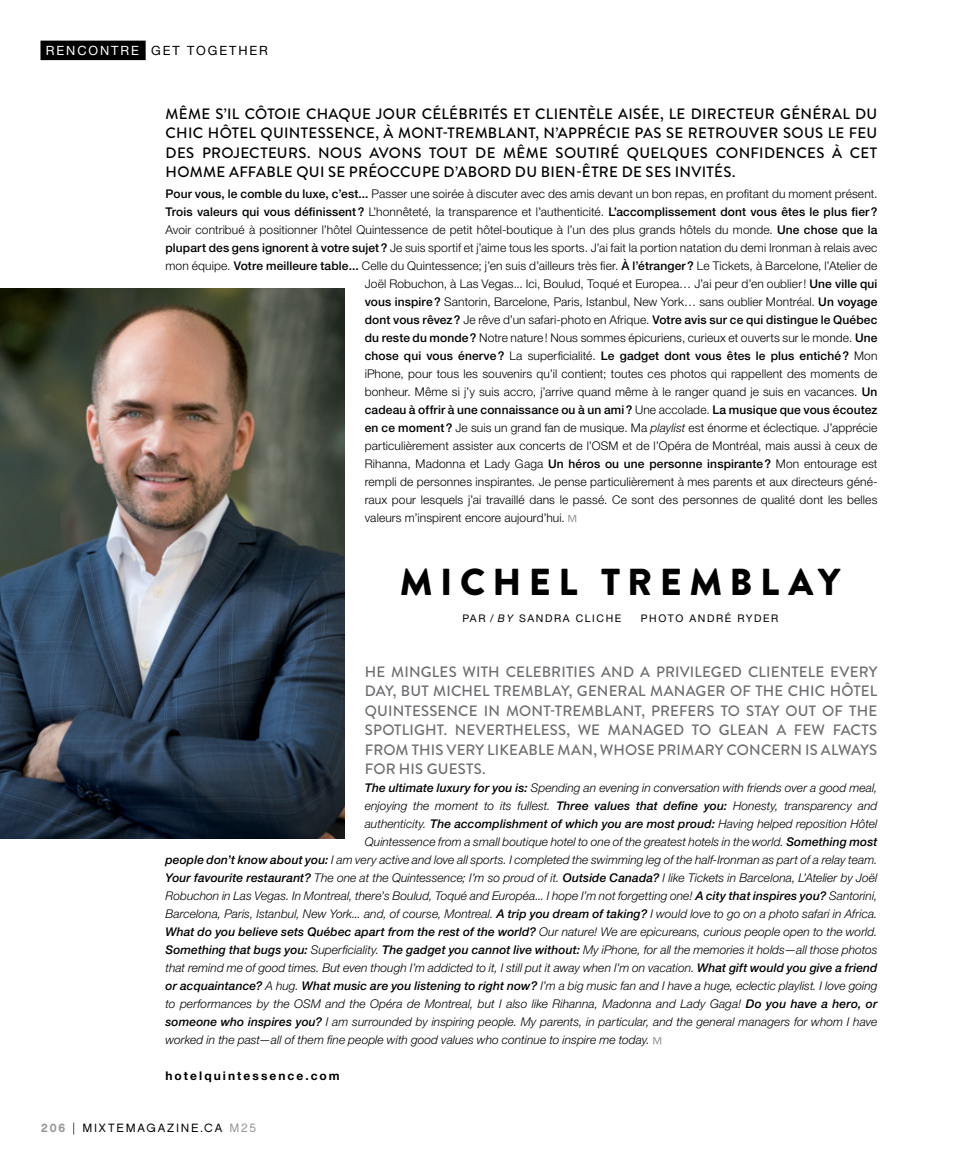
<style>
.page{position:relative;width:972px;height:1175px;background:#fff}
.page>*{position:absolute;margin:0;border:0;box-sizing:border-box;transform-origin:0 0}
.t1{font:900 37.5px "Brandon Grotesque";letter-spacing:.2em;color:#000}
.t2{font:500 15px/19.5px "Brandon Grotesque";letter-spacing:.01em;color:#6d6e71;text-align:justify}
.t3{font:500 15px/19.5px "Brandon Grotesque";letter-spacing:.02em;color:#000;text-align:justify}
.t4{font:12.75px "Helvetica Neue LT Std";letter-spacing:.15em;color:#000}
.t5{font:italic 300 12px "Helvetica Neue LT Std";letter-spacing:.005em;color:#000}
.t6{font:300 12px "Helvetica Neue LT Std";letter-spacing:.01em;color:#000}
.t7{font:500 12px "Helvetica Neue LT Std";letter-spacing:.01em;color:#000}
.t8{font:12px "Chalet London Nineteen Sixty";letter-spacing:.15em;color:#000}
.t9{font:700 12px "Helvetica Neue LT Std";letter-spacing:.17em;color:#000}
.t10{font:10.5px "Helvetica Neue LT Std";letter-spacing:.15em;color:#000}
.s1{color:#fff}
.s2{font-weight:500}
.s3{font-weight:300}
.s4{font-style:italic}
.s5{font-family:"Chalet New York Nineteen Sixty";color:#939598}
.s6{font-family:"Helvetica Neue LT Std";font-weight:300}
.s7{color:#939598}
</style>
<div class="page">
<img style="left:0;top:288px;width:345px;height:550px">
<svg style="left:568px;top:515px;width:8px;height:7px"></svg>
<svg style="left:653px;top:1037px;width:8px;height:7px"></svg>
<div style="left:40px;top:41px;width:106px;height:19px;background:#000"></div>
<p class="t4" style="left:46px;top:43px;width:224px"><span class="s1">RENCONTRE</span> GET TOGETHER</p>
<p class="t3" style="left:166px;top:104px;width:713px">MÊME S’IL CÔTOIE CHAQUE JOUR CÉLÉBRITÉS ET CLIENTÈLE AISÉE, LE DIRECTEUR GÉNÉRAL DU CHIC HÔTEL QUINTESSENCE, À MONT-TREMBLANT, N’APPRÉCIE PAS SE RETROUVER SOUS LE FEU DES PROJECTEURS. NOUS AVONS TOUT DE MÊME SOUTIRÉ QUELQUES CONFIDENCES À CET HOMME AFFABLE QUI SE PRÉOCCUPE D’ABORD DU BIEN-ÊTRE DE SES INVITÉS.</p>
<p class="t6" style="left:166px;top:186px;width:714px"><span class="s2">Pour vous, le comble du luxe, c’est...</span> Passer une soirée à discuter avec des amis devant un bon repas, en profitant du moment présent.</p>
<p class="t7" style="left:166px;top:205px;width:713px">Trois valeurs qui vous définissent? <span class="s3">L’honnêteté, la transparence et l’authenticité.</span> L’accomplissement dont vous êtes le plus fier?</p>
<p class="t6" style="left:166px;top:222px;width:713px">Avoir contribué à positionner l’hôtel Quintessence de petit hôtel-boutique à l’un des plus grands hôtels du monde. <span class="s2">Une chose que la</span></p>
<p class="t6" style="left:166px;top:240px;width:713px"><span class="s2">plupart des gens ignorent à votre sujet?</span> Je suis sportif et j’aime tous les sports. J’ai fait la portion natation du demi Ironman à relais avec</p>
<p class="t6" style="left:166px;top:258px;width:713px">mon équipe. <span class="s2">Votre meilleure table...</span> Celle du Quintessence; j’en suis d’ailleurs très fier. <span class="s2">À l’étranger?</span> Le Tickets, à Barcelone, l’Atelier de</p>
<p class="t6" style="left:365px;top:276px;width:514px">Joël Robuchon, à Las Vegas... Ici, Boulud, Toqué et Europea… J’ai peur d’en oublier! <span class="s2">Une ville qui</span></p>
<p class="t6" style="left:365px;top:294px;width:514px"><span class="s2">vous inspire?</span> Santorin, Barcelone, Paris, Istanbul, New York… sans oublier Montréal. <span class="s2">Un voyage</span></p>
<p class="t7" style="left:365px;top:313px;width:514px">dont vous rêvez? <span class="s3">Je rêve d’un safari-photo en Afrique.</span> Votre avis sur ce qui distingue le Québec</p>
<p class="t6" style="left:365px;top:330px;width:514px"><span class="s2">du reste du monde?</span> Notre nature! Nous sommes épicuriens, curieux et ouverts sur le monde. <span class="s2">Une</span></p>
<p class="t7" style="left:365px;top:349px;width:514px">chose qui vous énerve? <span class="s3">La superficialité.</span> Le gadget dont vous êtes le plus entiché? <span class="s3">Mon</span></p>
<p class="t6" style="left:365px;top:366px;width:514px">iPhone, pour tous les souvenirs qu’il contient; toutes ces photos qui rappellent des moments de</p>
<p class="t6" style="left:365px;top:384px;width:514px">bonheur. Même si j’y suis accro, j’arrive quand même à le ranger quand je suis en vacances. <span class="s2">Un</span></p>
<p class="t7" style="left:365px;top:403px;width:514px">cadeau à offrir à une connaissance ou à un ami? <span class="s3">Une accolade.</span> La musique que vous écoutez</p>
<p class="t6" style="left:365px;top:420px;width:514px"><span class="s2">en ce moment?</span> Je suis un grand fan de musique. Ma <span class="s4">playlist</span> est énorme et éclectique. J’apprécie</p>
<p class="t6" style="left:365px;top:438px;width:514px">particulièrement assister aux concerts de l’OSM et de l’Opéra de Montréal, mais aussi à ceux de</p>
<p class="t6" style="left:365px;top:456px;width:514px">Rihanna, Madonna et Lady Gaga <span class="s2">Un héros ou une personne inspirante?</span> Mon entourage est</p>
<p class="t6" style="left:365px;top:474px;width:513px">rempli de personnes inspirantes. Je pense particulièrement à mes parents et aux directeurs géné-</p>
<p class="t6" style="left:365px;top:492px;width:514px">raux pour lesquels j’ai travaillé dans le passé. Ce sont des personnes de qualité dont les belles</p>
<p class="t6" style="left:365px;top:510px;width:202px">valeurs m’inspirent encore aujourd’hui.</p>
<h1 class="t1" style="left:400px;top:555px;width:442px">MICHEL TREMBLAY</h1>
<p class="t10" style="left:462px;top:612px;width:160px">PAR / <span class="s4">By</span> SANDRA CLICHE</p>
<p class="t10" style="left:641px;top:612px;width:139px">PHOTO ANDRÉ RYDER</p>
<p class="t2" style="left:365px;top:662px;width:514px">H E MINGLES WITH CELEBRITIES AND A PRIVILEGED CLIENTELE EVERY DAY, BUT MICHEL TREMBLAY, GENERAL MANAGER OF THE CHIC HÔTEL QUINTESSENCE IN MONT-TREMBLANT, PREFERS TO STAY OUT OF THE SPOTLIGHT. N EVERTHELESS, WE MANAGED TO GLEAN A FEW FACTS FROM THIS VERY LIKEABLE MAN, WHOSE PRIMARY CONCERN IS ALWAYS FOR HIS GUESTS.</p>
<p class="t5" style="left:365px;top:781px;width:514px"><span class="s2">The ultimate luxury for you is:</span> Spending an evening in conversation with friends over a good meal,</p>
<p class="t5" style="left:365px;top:799px;width:514px">enjoying the moment to its fullest. <span class="s2">Three values that define you:</span> Honesty, transparency and</p>
<p class="t5" style="left:365px;top:817px;width:514px">authenticity. <span class="s2">The accomplishment of which you are most proud:</span> Having helped reposition Hôtel</p>
<p class="t5" style="left:365px;top:835px;width:514px">Quintessence from a small boutique hotel to one of the greatest hotels in the world. <span class="s2">Something most</span></p>
<p class="t5" style="left:166px;top:853px;width:714px"><span class="s2">people don’t know about you:</span> I am very active and love all sports. I completed the swimming leg of the half-Ironman as part of a relay team.</p>
<p class="t5" style="left:166px;top:871px;width:713px"><span class="s2">Your favourite restaurant?</span> The one at the Quintessence; I’m so proud of it. <span class="s2">Outside Canada?</span> I like Tickets in Barcelona, L’Atelier by Joël</p>
<p class="t5" style="left:166px;top:889px;width:713px">Robuchon in Las Vegas. In Montreal, there’s Boulud, Toqué and Européa... I hope I’m not forgetting one! <span class="s2">A city that inspires you?</span> Santorini,</p>
<p class="t5" style="left:166px;top:907px;width:714px">Barcelona, Paris, Istanbul, New York... and, of course, Montreal. <span class="s2">A trip you dream of taking?</span> I would love to go on a photo safari in Africa.</p>
<p class="t5" style="left:166px;top:925px;width:714px"><span class="s2">What do you believe sets Québec apart from the rest of the world?</span> Our nature! We are epicureans, curious people open to the world.</p>
<p class="t5" style="left:166px;top:943px;width:714px"><span class="s2">Something that bugs you:</span> Superficiality. <span class="s2">The gadget you cannot live without:</span> My iPhone, for all the memories it holds—all those photos</p>
<p class="t5" style="left:166px;top:961px;width:714px">that remind me of good times. But even though I’m addicted to it, I still put it away when I’m on vacation. <span class="s2">What gift would you give a friend</span></p>
<p class="t5" style="left:166px;top:979px;width:714px"><span class="s2">or acquaintance?</span> A hug. <span class="s2">What music are you listening to right now?</span> I’m a big music fan and I have a huge, eclectic playlist. I love going</p>
<p class="t5" style="left:166px;top:997px;width:713px">to performances by the OSM and the Opéra de Montreal, but I also like Rihanna, Madonna and Lady Gaga! <span class="s2">Do you have a hero, or</span></p>
<p class="t5" style="left:166px;top:1015px;width:713px"><span class="s2">someone who inspires you?</span> I am surrounded by inspiring people. My parents, in particular, and the general managers for whom I have</p>
<p class="t5" style="left:166px;top:1033px;width:486px">worked in the past—all of them fine people with good values who continue to inspire me today.</p>
<p class="t9" style="left:166px;top:1068px;width:176px">hotelquintessence.com</p>
<p class="t8" style="left:41px;top:1120px;width:216px"><span class="s5">206</span> <span class="s6">|</span> MIXTEMAGAZINE.CA <span class="s7">m 25</span></p>
</div>
